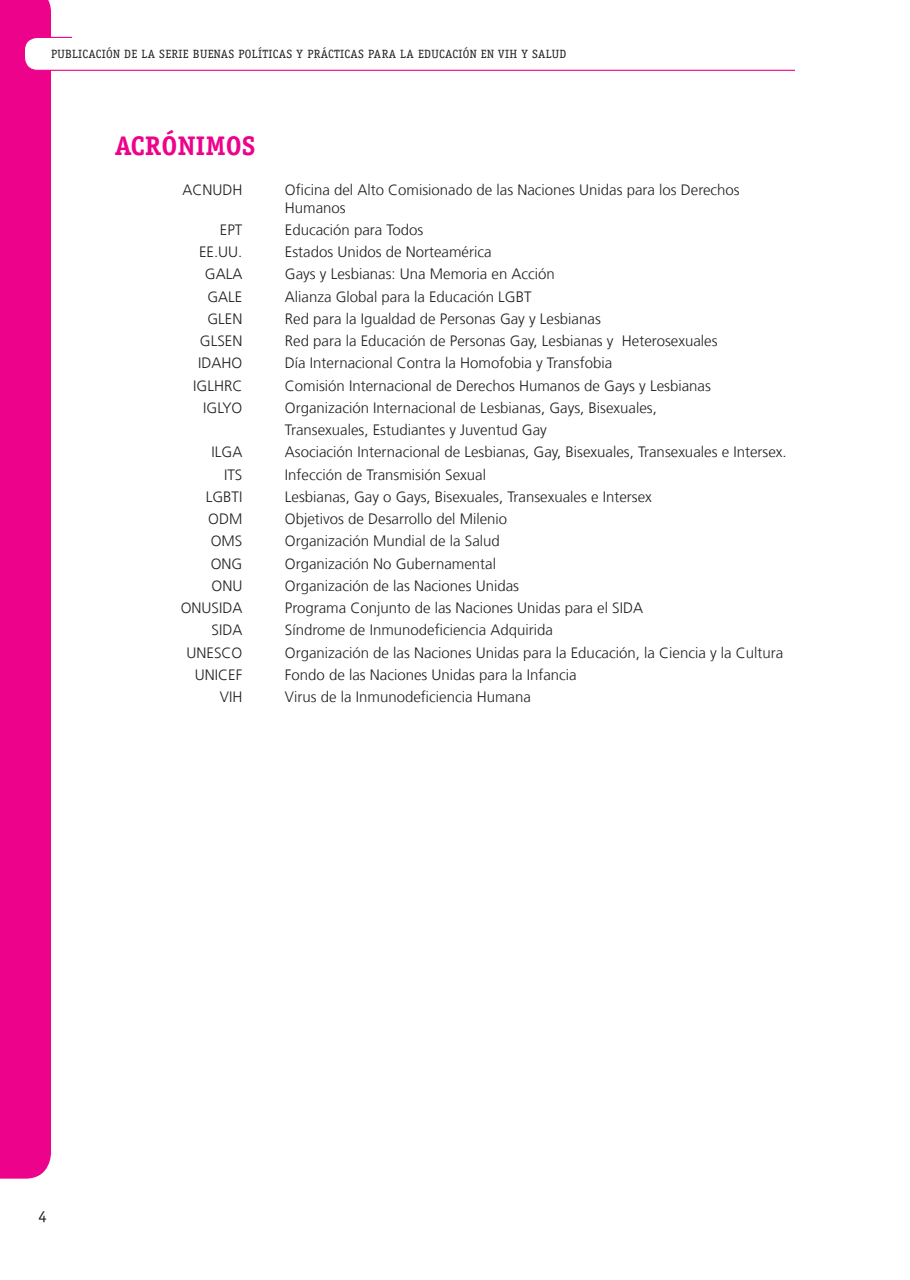
<style>
.page{position:relative;width:910px;height:1280px;background:#fff}
.page>*{position:absolute;margin:0;border:0;box-sizing:border-box;transform-origin:0 0}
.t1{font:700 27px "Officina Serif Std";color:#ed028c}
.t2{font:16.5px "Officina Sans Std";color:#231f20}
.t3{font:300 15px/18px "Frutiger LT Com";color:#231f20}
.t4{font:12px "Officina Serif Std";letter-spacing:.03em;color:#231f20}
</style>
<div class="page">
<div style="left:0;top:0;width:51px;height:1179px;background:#ed028c"></div>
<div style="left:24px;top:37px;width:802px;height:33px;background:#fff;border-radius:13px"></div>
<div style="left:24px;top:37px;width:803px;height:34px;border:1px solid #ed028c;border-radius:13px"></div>
<div style="left:72px;top:34px;width:748px;height:7px;background:#fff"></div>
<div style="left:795px;top:27px;width:33px;height:54px;background:#fff"></div>
<p class="t4" style="left:51px;top:47px;width:517px">PUBLICACIÓN DE LA SERIE BUENAS POLÍTICAS Y PRÁCTICAS PARA LA EDUCACIÓN EN VIH Y SALUD</p>
<h1 class="t1" style="left:115px;top:129px;width:142px">ACRÓNIMOS</h1>
<p class="t3" style="left:182px;top:181px;width:62px">ACNUDH</p>
<p class="t3" style="left:285px;top:181px;width:456px">Oficina del Alto Comisionado de las Naciones Unidas para los Derechos<br>Humanos</p>
<p class="t3" style="left:220px;top:221px;width:24px">EPT</p>
<p class="t3" style="left:285px;top:221px;width:140px">Educación para Todos</p>
<p class="t3" style="left:199px;top:243px;width:45px">EE.UU.</p>
<p class="t3" style="left:285px;top:243px;width:208px">Estados Unidos de Norteamérica</p>
<p class="t3" style="left:205px;top:265px;width:39px">GALA</p>
<p class="t3" style="left:285px;top:265px;width:272px">Gays y Lesbianas: Una Memoria en Acción</p>
<p class="t3" style="left:207px;top:288px;width:36px">GALE</p>
<p class="t3" style="left:285px;top:288px;width:248px">Alianza Global para la Educación LGBT</p>
<p class="t3" style="left:207px;top:310px;width:36px">GLEN</p>
<p class="t3" style="left:285px;top:310px;width:317px">Red para la Igualdad de Personas Gay y Lesbianas</p>
<p class="t3" style="left:200px;top:332px;width:44px">GLSEN</p>
<p class="t3" style="left:285px;top:332px;width:434px">Red para la Educación de Personas Gay, Lesbianas y Heterosexuales</p>
<p class="t3" style="left:198px;top:354px;width:46px">IDAHO</p>
<p class="t3" style="left:285px;top:354px;width:329px">Día Internacional Contra la Homofobia y Transfobia</p>
<p class="t3" style="left:193px;top:377px;width:51px">IGLHRC</p>
<p class="t3" style="left:285px;top:377px;width:427px">Comisión Internacional de Derechos Humanos de Gays y Lesbianas</p>
<p class="t3" style="left:203px;top:399px;width:41px">IGLYO</p>
<p class="t3" style="left:285px;top:397px;width:373px;line-height:22.2px">Organización Internacional de Lesbianas, Gays, Bisexuales,<br>Transexuales, Estudiantes y Juventud Gay</p>
<p class="t3" style="left:212px;top:443px;width:32px">ILGA</p>
<p class="t3" style="left:285px;top:443px;width:503px">Asociación Internacional de Lesbianas, Gay, Bisexuales, Transexuales e Intersex.</p>
<p class="t3" style="left:224px;top:466px;width:20px">ITS</p>
<p class="t3" style="left:285px;top:466px;width:203px">Infección de Transmisión Sexual</p>
<p class="t3" style="left:206px;top:488px;width:38px">LGBTI</p>
<p class="t3" style="left:285px;top:488px;width:368px">Lesbianas, Gay o Gays, Bisexuales, Transexuales e Intersex</p>
<p class="t3" style="left:208px;top:510px;width:36px">ODM</p>
<p class="t3" style="left:285px;top:510px;width:224px">Objetivos de Desarrollo del Milenio</p>
<p class="t3" style="left:211px;top:532px;width:33px">OMS</p>
<p class="t3" style="left:285px;top:532px;width:217px">Organización Mundial de la Salud</p>
<p class="t3" style="left:211px;top:555px;width:33px">ONG</p>
<p class="t3" style="left:285px;top:555px;width:213px">Organización No Gubernamental</p>
<p class="t3" style="left:212px;top:577px;width:32px">ONU</p>
<p class="t3" style="left:285px;top:577px;width:236px">Organización de las Naciones Unidas</p>
<p class="t3" style="left:181px;top:599px;width:63px">ONUSIDA</p>
<p class="t3" style="left:285px;top:599px;width:360px">Programa Conjunto de las Naciones Unidas para el SIDA</p>
<p class="t3" style="left:212px;top:621px;width:32px">SIDA</p>
<p class="t3" style="left:285px;top:621px;width:270px">Síndrome de Inmunodeficiencia Adquirida</p>
<p class="t3" style="left:187px;top:644px;width:57px">UNESCO</p>
<p class="t3" style="left:285px;top:644px;width:500px">Organización de las Naciones Unidas para la Educación, la Ciencia y la Cultura</p>
<p class="t3" style="left:195px;top:666px;width:49px">UNICEF</p>
<p class="t3" style="left:285px;top:666px;width:293px">Fondo de las Naciones Unidas para la Infancia</p>
<p class="t3" style="left:220px;top:688px;width:24px">VIH</p>
<p class="t3" style="left:285px;top:688px;width:247px">Virus de la Inmunodeficiencia Humana</p>
<p class="t2" style="left:39px;top:1207px;width:10px">4</p>
</div>
